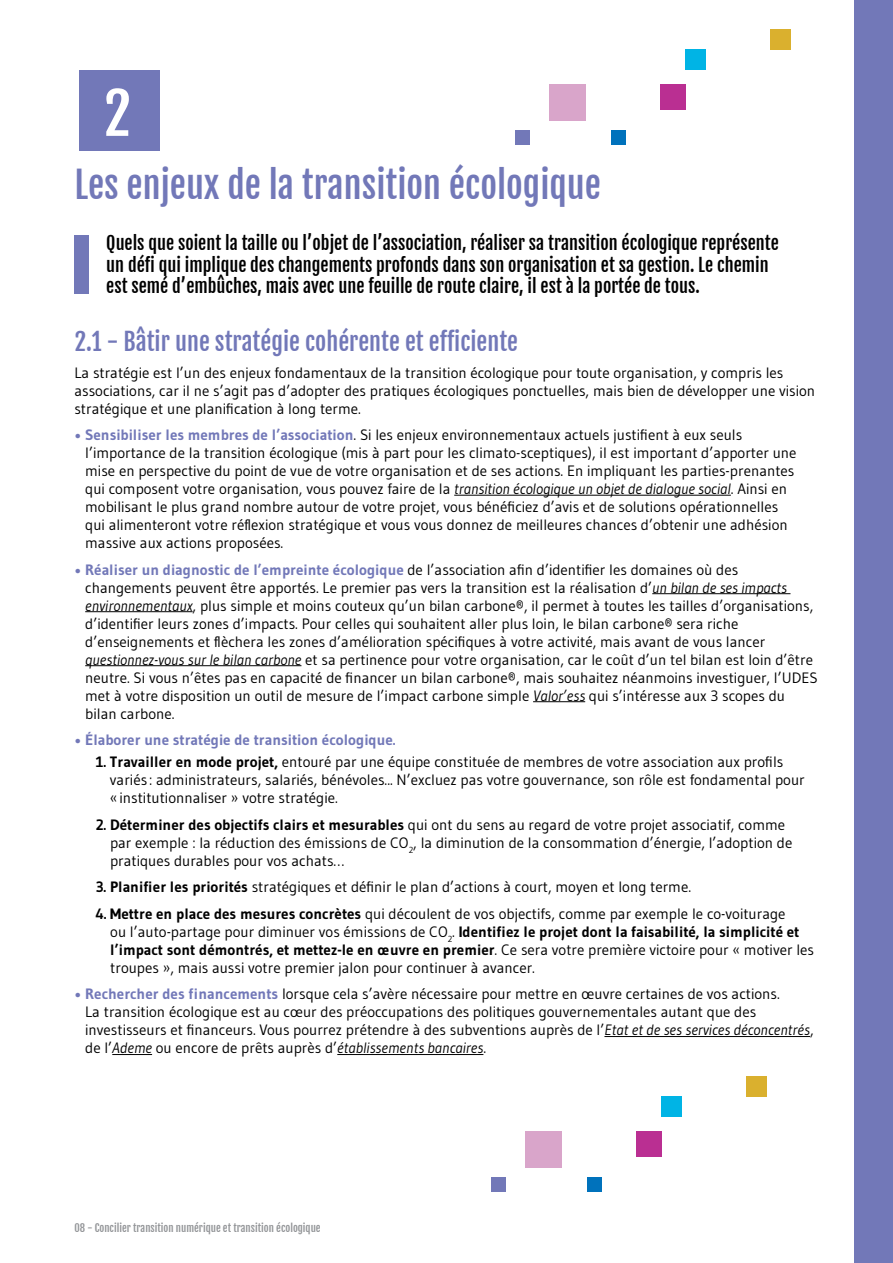
<style>
.page{position:relative;width:893px;height:1263px;background:#fff}
.page>*{position:absolute;margin:0;border:0;box-sizing:border-box;transform-origin:0 0}
.t1{font:56.55px "Fjalla One";color:#fff}
.t2{font:36px "Fjalla One";color:#7278b8}
.t3{font:24px "Fjalla One";color:#7278b8}
.t4{font:18px/21.6px "Fjalla One";color:#000}
.t5{font:15px/18px "Gudea";color:#000}
.t6{font:700 15px "Gudea";color:#7278b8}
.t7{font:10.5px "Fjalla One";color:#939598}
.s1{font-weight:700;color:#7278b8}
.s2{font-style:italic}
.s3{font-weight:700}
</style>
<div class="page">
<div style="left:855px;top:0;width:38px;height:1263px;background:#7278b8"></div>
<div style="left:549px;top:84px;width:36px;height:37px;background:#d9a5ca"></div>
<div style="left:611px;top:130px;width:15px;height:15px;background:#0072bc"></div>
<div style="left:515px;top:130px;width:15px;height:15px;background:#7278b8"></div>
<div style="left:660px;top:84px;width:25px;height:26px;background:#ba2f92"></div>
<div style="left:685px;top:49px;width:21px;height:21px;background:#00b4e5"></div>
<div style="left:770px;top:29px;width:20px;height:20px;background:#dab02e"></div>
<div style="left:79px;top:70px;width:81px;height:80px;background:#7278b8"></div>
<div style="left:525px;top:1131px;width:36px;height:37px;background:#d9a5ca"></div>
<div style="left:587px;top:1177px;width:14px;height:15px;background:#0072bc"></div>
<div style="left:491px;top:1177px;width:15px;height:15px;background:#7278b8"></div>
<div style="left:636px;top:1131px;width:25px;height:26px;background:#ba2f92"></div>
<div style="left:661px;top:1096px;width:21px;height:21px;background:#00b4e5"></div>
<div style="left:746px;top:1076px;width:20px;height:20px;background:#dab02e"></div>
<hr style="left:454px;top:495px;width:277px;height:1px;background:#000">
<hr style="left:652px;top:593px;width:138px;height:1px;background:#000">
<hr style="left:85px;top:611px;width:108px;height:1px;background:#000">
<hr style="left:85px;top:665px;width:216px;height:1px;background:#000">
<hr style="left:533px;top:701px;width:52px;height:1px;background:#000">
<hr style="left:604px;top:1036px;width:206px;height:1px;background:#000">
<hr style="left:112px;top:1054px;width:40px;height:1px;background:#000">
<hr style="left:337px;top:1054px;width:146px;height:1px;background:#000">
<div style="left:74px;top:236px;width:15px;height:58px;background:#7278b8"></div>
<h1 class="t1" style="left:103px;top:79px;width:29px">2</h1>
<h2 class="t2" style="left:74px;top:162px;width:528px">Les enjeux de la transition écologique</h2>
<p class="t4" style="left:106px;top:232px;width:674px">Quels que soient la taille ou l’objet de l’association, réaliser sa transition écologique représente un défi qui implique des changements profonds dans son organisation et sa gestion. Le chemin est semé d’embûches, mais avec une feuille de route claire, il est à la portée de tous.</p>
<h3 class="t3" style="left:74px;top:327px;width:445px">2.1 - Bâtir une stratégie cohérente et efficiente</h3>
<p class="t5" style="left:74px;top:363px;width:742px">La stratégie est l’un des enjeux fondamentaux de la transition écologique pour toute organisation, y compris les associations, car il ne s’agit pas d’adopter des pratiques écologiques ponctuelles, mais bien de développer une vision stratégique et une planification à long terme.</p>
<p class="t5" style="left:85px;top:426px;width:713px;text-indent:-11px"><span class="s1">• Sensibiliser les membres de l’association</span>. Si les enjeux environnementaux actuels justifient à eux seuls l’importance de la transition écologique (mis à part pour les climato-sceptiques), il est important d’apporter une mise en perspective du point de vue de votre organisation et de ses actions. En impliquant les parties-prenantes qui composent votre organisation, vous pouvez faire de la <span class="s2">transition écologique un objet de dialogue social</span>. Ainsi en mobilisant le plus grand nombre autour de votre projet, vous bénéficiez d’avis et de solutions opérationnelles qui alimenteront votre réflexion stratégique et vous vous donnez de meilleures chances d’obtenir une adhésion massive aux actions proposées.</p>
<p class="t5" style="left:85px;top:560px;width:734px;text-indent:-11px"><span class="s1">• Réaliser un diagnostic de l’empreinte écologique</span> de l’association afin d’identifier les domaines où des changements peuvent être apportés. Le premier pas vers la transition est la réalisation d’<span class="s2">un bilan de ses impacts environnementaux</span>, plus simple et moins couteux qu’un bilan carbone®, il permet à toutes les tailles d’organisations, d’identifier leurs zones d’impacts. Pour celles qui souhaitent aller plus loin, le bilan carbone® sera riche d’enseignements et flèchera les zones d’amélioration spécifiques à votre activité, mais avant de vous lancer <span class="s2">questionnez-vous sur le bilan carbone</span> et sa pertinence pour votre organisation, car le coût d’un tel bilan est loin d’être neutre. Si vous n’êtes pas en capacité de financer un bilan carbone®, mais souhaitez néanmoins investiguer, l’UDES met à votre disposition un outil de mesure de l’impact carbone simple <span class="s2">Valor’ess</span> qui s’intéresse aux 3 scopes du bilan carbone.</p>
<p class="t6" style="left:74px;top:730px;width:323px">• Élaborer une stratégie de transition écologique.</p>
<p class="t5" style="left:110px;top:753px;width:696px;text-indent:-14px"><span class="s3">1. Travailler en mode projet,</span> entouré par une équipe constituée de membres de votre association aux profils variés : administrateurs, salariés, bénévoles... N’excluez pas votre gouvernance, son rôle est fondamental pour «institutionnaliser » votre stratégie.</p>
<p class="t5" style="left:110px;top:815px;width:684px;text-indent:-14px"><span class="s3">2. Déterminer des objectifs clairs et mesurables</span> qui ont du sens au regard de votre projet associatif, comme par exemple : la réduction des émissions de CO<sub>2</sub>, la diminution de la consommation d’énergie, l’adoption de pratiques durables pour vos achats…</p>
<p class="t5" style="left:96px;top:878px;width:597px"><span class="s3">3. Planifier les priorités</span> stratégiques et définir le plan d’actions à court, moyen et long terme.</p>
<p class="t5" style="left:110px;top:904px;width:705px;text-indent:-15px"><span class="s3">4. Mettre en place des mesures concrètes</span> qui découlent de vos objectifs, comme par exemple le co-voiturage<br>ou l’auto-partage pour diminuer vos émissions de CO<sub>2</sub>. <span class="s3">Identifiez le projet dont la faisabilité, la simplicité et l’impact sont démontrés, et mettez-le en œuvre en premier</span>. Ce sera votre première victoire pour « motiver les troupes », mais aussi votre premier jalon pour continuer à avancer.</p>
<p class="t5" style="left:85px;top:985px;width:730px;text-indent:-11px"><span class="s1">• Rechercher des financements</span> lorsque cela s’avère nécessaire pour mettre en œuvre certaines de vos actions.<br>La transition écologique est au cœur des préoccupations des politiques gouvernementales autant que des investisseurs et financeurs. Vous pourrez prétendre à des subventions auprès de l’<span class="s2">Etat et de ses services déconcentrés</span>, de l’<span class="s2">Ademe</span> ou encore de prêts auprès d’<span class="s2">établissements bancaires</span>.</p>
<p class="t7" style="left:74px;top:1221px;width:248px">08 - Concilier transition numérique et transition écologique</p>
</div>
